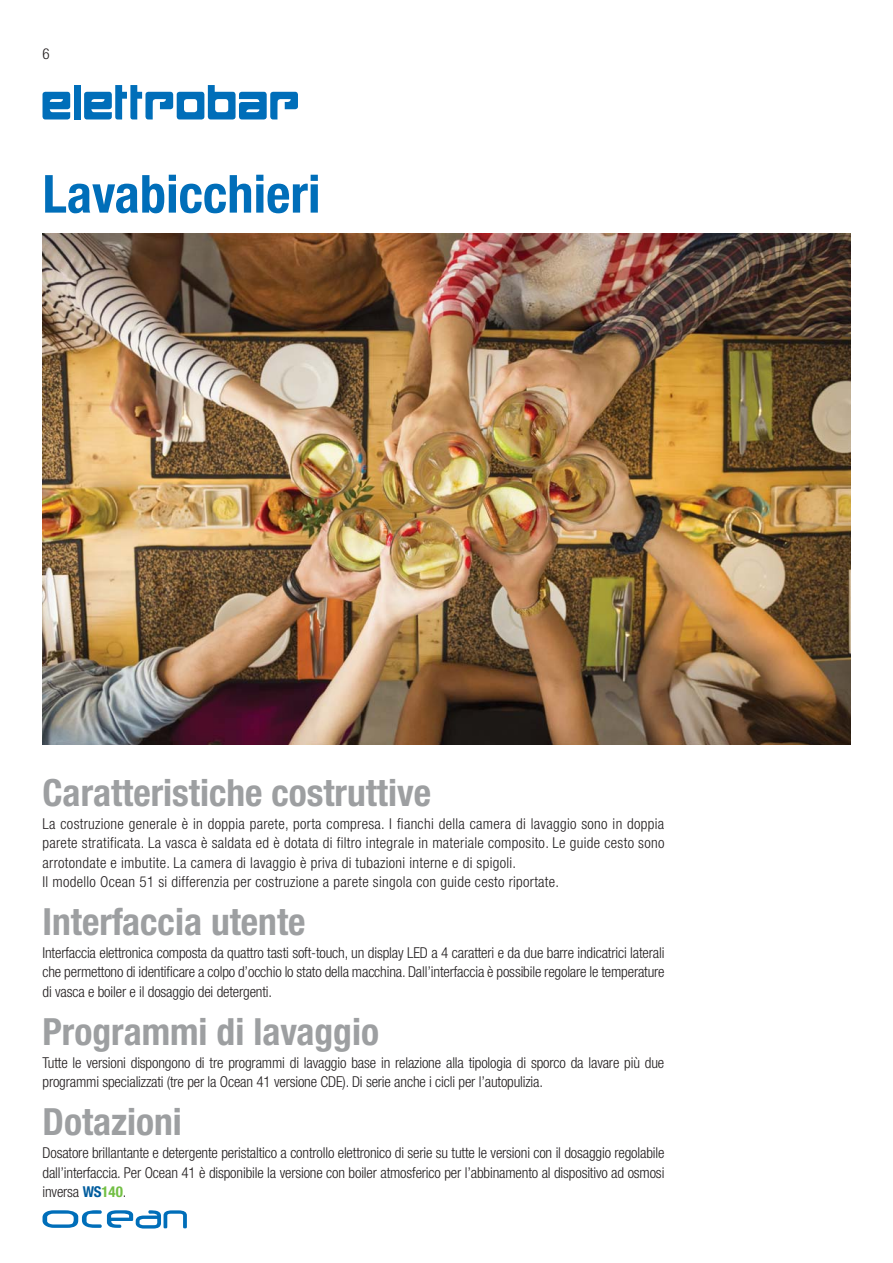
<style>
.page{position:relative;width:893px;height:1263px;background:#fff}
.page>*{position:absolute;margin:0;border:0;box-sizing:border-box;transform-origin:0 0}
.t1{font:700 condensed 52.5px "Helvetica Neue";color:#006eb9}
.t2{font:700 condensed 37.5px "Helvetica Neue";color:#9d9fa1}
.t3{font:300 condensed 15px/19.5px "Helvetica Neue";letter-spacing:.02em;color:#231f20;text-align:justify}
.t4{font:300 condensed 15px/19.5px "Helvetica Neue";letter-spacing:-.01em;color:#231f20}
.s1{font-weight:700;color:#005c9d}
.s2{font-weight:700;color:#72bf44}
</style>
<div class="page">
<div style="left:74px;top:85px;width:7px;height:34px;background:#006eb9"></div>
<svg style="left:43px;top:92px;width:27px;height:27px"></svg>
<svg style="left:84px;top:85px;width:214px;height:34px"></svg>
<svg style="left:43px;top:1210px;width:144px;height:18px"></svg>
<img style="left:43px;top:234px;width:807px;height:510px">
<p class="t3" style="left:43px;top:45px;width:9px">6</p>
<h1 class="t1" style="left:43px;top:175px;width:279px">Lavabicchieri</h1>
<h2 class="t2" style="left:43px;top:779px;width:390px">Caratteristiche costruttive</h2>
<p class="t3" style="left:43px;top:815px;width:623px;text-align:left">La costruzione generale è in doppia parete, porta compresa. I fianchi della camera di lavaggio sono in doppia parete stratificata. La vasca è saldata ed è dotata di filtro integrale in materiale composito. Le guide cesto sono arrotondate e imbutite. La camera di lavaggio è priva di tubazioni interne e di spigoli.<br>Il modello Ocean 51 si differenzia per costruzione a parete singola con guide cesto riportate.</p>
<h2 class="t2" style="left:43px;top:908px;width:264px">Interfaccia utente</h2>
<p class="t3" style="left:43px;top:944px;width:624px">Interfaccia elettronica composta da quattro tasti soft-touch, un display LED a 4 caratteri e da due barre indicatrici laterali che permettono di identificare a colpo d’occhio lo stato della macchina. Dall’interfaccia è possibile regolare le temperature di vasca e boiler e il dosaggio dei detergenti.</p>
<h2 class="t2" style="left:43px;top:1018px;width:338px">Programmi di lavaggio</h2>
<p class="t4" style="left:43px;top:1054px;width:623px">Tutte le versioni dispongono di tre programmi di lavaggio base in relazione alla tipologia di sporco da lavare più due programmi specializzati (tre per la Ocean 41 versione CDE). Di serie anche i cicli per l’autopulizia.</p>
<h2 class="t2" style="left:43px;top:1109px;width:141px">Dotazioni</h2>
<p class="t3" style="left:43px;top:1144px;width:623px">Dosatore brillantante e detergente peristaltico a controllo elettronico di serie su tutte le versioni con il dosaggio regolabile dall’interfaccia. Per Ocean 41 è disponibile la versione con boiler atmosferico per l’abbinamento al dispositivo ad osmosi inversa <span class="s1">WS</span><span class="s2">140</span>.</p>
</div>
